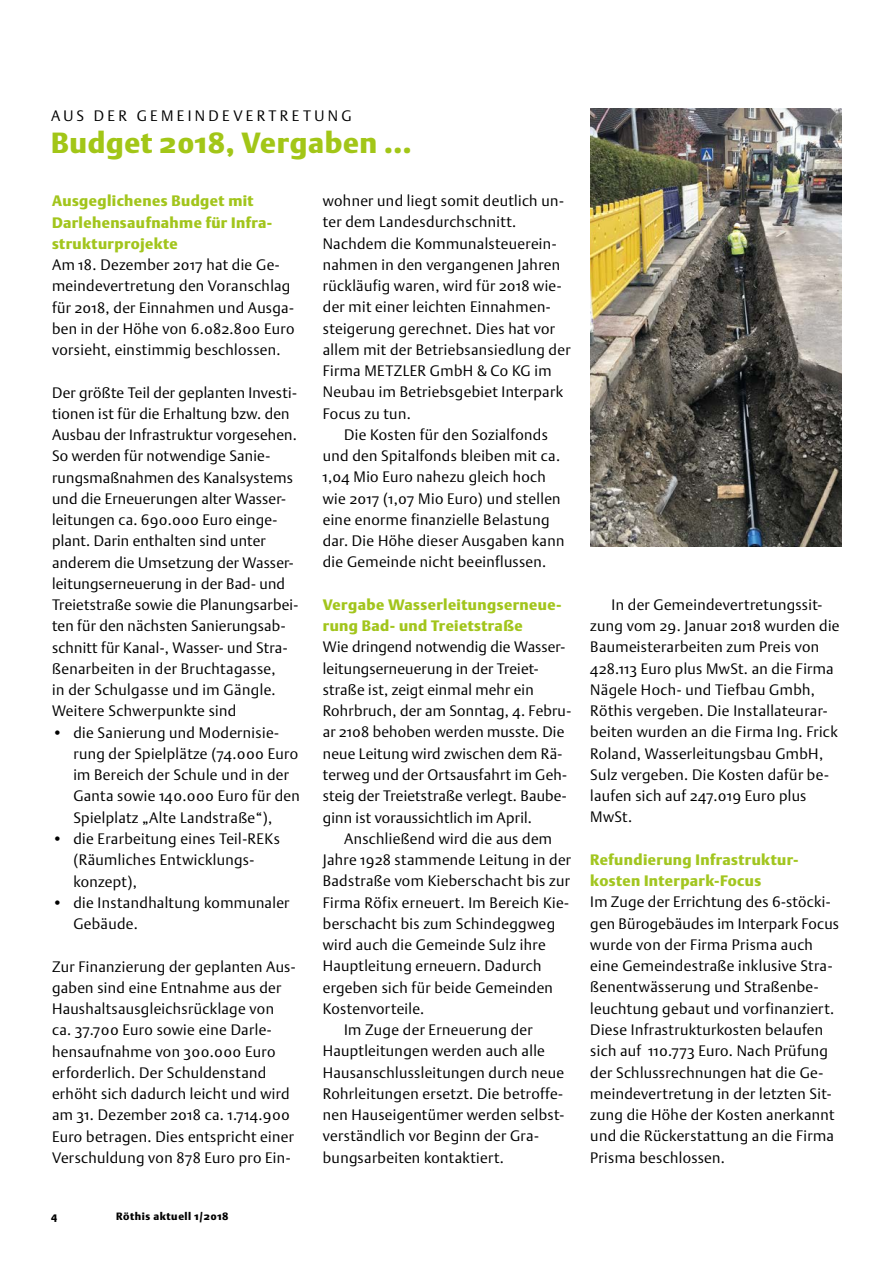
<style>
.page{position:relative;width:893px;height:1263px;background:#fff}
.page>*{position:absolute;margin:0;border:0;box-sizing:border-box;transform-origin:0 0}
.t1{font:900 28.8px "DTL Argo ST";letter-spacing:.025em;color:#a2c617}
.t2{font:300 15px/21.3px "DTL Argo ST";letter-spacing:.02em;color:#000}
.t3{font:900 15px/21.3px "DTL Argo ST";letter-spacing:.025em;color:#a2c51c}
.t4{font:900 15px/21.3px "DTL Argo ST";letter-spacing:.025em;color:#a2c620}
.t5{font:900 10.5px "DTL Argo ST";letter-spacing:.05em;color:#000}
</style>
<div class="page">
<img style="left:590px;top:108px;width:252px;height:438px">
<p class="t2" style="left:51px;top:105px;width:99px">AUS DER gemeindevertretung</p>
<h1 class="t1" style="left:51px;top:126px;width:362px">Budget 2018, Vergaben ...</h1>
<p class="t3" style="left:52px;top:190px;width:222px">Ausgeglichenes Budget mit<br>Darlehensaufnahme für Infra&shy;strukturprojekte</p>
<p class="t2" style="left:52px;top:254px;width:244px">Am 18. Dezember 2017 hat die Ge&shy;meindevertretung den Voranschlag für 2018, der Einnahmen und Ausga&shy;ben in der Höhe von 6.082.800 Euro vorsieht, einstimmig beschlossen.</p>
<p class="t2" style="left:52px;top:381px;width:248px">Der größte Teil der geplanten Investi&shy;tionen ist für die Erhaltung bzw. den Ausbau der Infrastruktur vorgesehen.<br>So werden für notwendige Sanie&shy;rungsmaßnahmen des Kanalsystems und die Erneuerungen alter Wasser&shy;leitungen ca. 690.000 Euro einge&shy;plant. Darin enthalten sind unter anderem die Umsetzung der Wasser&shy;leitungserneuerung in der Bad- und Treietstraße sowie die Planungsarbei&shy;ten für den nächsten Sanierungsab&shy;schnitt für Kanal-, Wasser- und Stra&shy;ßenarbeiten in der Bruchtagasse,<br>in der Schulgasse und im Gängle.<br>Weitere Schwerpunkte sind</p>
<p class="t2" style="left:73px;top:722px;width:228px;text-indent:-21px">• die Sanierung und Modernisie&shy;rung der Spielplätze (74.000 Euro im Bereich der Schule und in der<br>Ganta sowie 140.000 Euro für den<br>Spielplatz „Alte Landstraße“),</p>
<p class="t2" style="left:73px;top:828px;width:208px;text-indent:-21px">• die Erarbeitung eines Teil-REKs (Räumliches Entwicklungs&shy;konzept),</p>
<p class="t2" style="left:73px;top:892px;width:218px;text-indent:-21px">• die Instandhaltung kommunaler<br>Gebäude.</p>
<p class="t2" style="left:52px;top:955px;width:245px">Zur Finanzierung der geplanten Aus&shy;gaben sind eine Entnahme aus der Haushaltsausgleichsrücklage von ca. 37.700 Euro sowie eine Darle&shy;hensaufnahme von 300.000 Euro erforderlich. Der Schuldenstand erhöht sich dadurch leicht und wird am 31. Dezember 2018 ca. 1.714.900<br>Euro betragen. Dies entspricht einer Verschuldung von 878 Euro pro Ein-</p>
<p class="t5" style="left:51px;top:1210px;width:8px">4</p>
<p class="t5" style="left:116px;top:1210px;width:114px">Röthis aktuell 1/2018</p>
<p class="t2" style="left:323px;top:190px;width:243px">wohner und liegt somit deutlich un-</p>
<p class="t2" style="left:323px;top:211px;width:195px">ter dem Landesdurchschnitt.</p>
<p class="t2" style="left:323px;top:232px;width:235px">Nachdem die Kommunalsteuerein-</p>
<p class="t2" style="left:323px;top:254px;width:239px">nahmen in den vergangenen Jahren</p>
<p class="t2" style="left:323px;top:275px;width:240px">rückläufig waren, wird für 2018 wie-</p>
<p class="t2" style="left:323px;top:296px;width:229px">der mit einer leichten Einnahmen-</p>
<p class="t2" style="left:323px;top:317px;width:234px">steigerung gerechnet. Dies hat vor</p>
<p class="t2" style="left:323px;top:339px;width:249px">allem mit der Betriebsansiedlung der</p>
<p class="t2" style="left:323px;top:360px;width:230px">Firma METZLER GmbH &amp; Co KG im</p>
<p class="t2" style="left:323px;top:381px;width:242px">Neubau im Betriebsgebiet Interpark</p>
<p class="t2" style="left:323px;top:402px;width:90px">Focus zu tun.</p>
<p class="t2" style="left:344px;top:424px;width:205px">Die Kosten für den Sozialfonds</p>
<p class="t2" style="left:323px;top:445px;width:239px">und den Spitalfonds bleiben mit ca.</p>
<p class="t2" style="left:323px;top:466px;width:224px">1,04 Mio Euro nahezu gleich hoch</p>
<p class="t2" style="left:323px;top:487px;width:239px">wie 2017 (1,07 Mio Euro) und stellen</p>
<p class="t2" style="left:323px;top:509px;width:228px">eine enorme finanzielle Belastung</p>
<p class="t2" style="left:323px;top:530px;width:243px">dar. Die Höhe dieser Ausgaben kann</p>
<p class="t2" style="left:323px;top:551px;width:225px">die Gemeinde nicht beeinflussen.</p>
<p class="t3" style="left:323px;top:594px;width:240px">Vergabe Wasserleitungserneue&shy;rung Bad- und Treietstraße</p>
<p class="t2" style="left:323px;top:636px;width:250px">Wie dringend notwendig die Wasser&shy;leitungserneuerung in der Treiet&shy;straße ist, zeigt einmal mehr ein Rohrbruch, der am Sonntag, 4. Febru&shy;ar 2108 behoben werden musste. Die neue Leitung wird zwischen dem Rä&shy;terweg und der Ortsausfahrt im Geh&shy;steig der Treietstraße verlegt. Baube&shy;ginn ist voraussichtlich im April.</p>
<p class="t2" style="left:344px;top:828px;width:210px">Anschließend wird die aus dem</p>
<p class="t2" style="left:323px;top:849px;width:250px">Jahre 1928 stammende Leitung in der</p>
<p class="t2" style="left:323px;top:870px;width:249px">Badstraße vom Kieberschacht bis zur</p>
<p class="t2" style="left:323px;top:891px;width:248px">Firma Röfix erneuert. Im Bereich Kie-</p>
<p class="t2" style="left:323px;top:913px;width:234px">berschacht bis zum Schindeggweg</p>
<p class="t2" style="left:323px;top:934px;width:225px">wird auch die Gemeinde Sulz ihre</p>
<p class="t2" style="left:323px;top:955px;width:220px">Hauptleitung erneuern. Dadurch</p>
<p class="t2" style="left:323px;top:976px;width:232px">ergeben sich für beide Gemeinden</p>
<p class="t2" style="left:323px;top:998px;width:103px">Kostenvorteile.</p>
<p class="t2" style="left:344px;top:1019px;width:190px">Im Zuge der Erneuerung der</p>
<p class="t2" style="left:323px;top:1040px;width:224px">Hauptleitungen werden auch alle</p>
<p class="t2" style="left:323px;top:1061px;width:243px">Hausanschlussleitungen durch neue</p>
<p class="t2" style="left:323px;top:1083px;width:242px">Rohrleitungen ersetzt. Die betroffe-</p>
<p class="t2" style="left:323px;top:1104px;width:243px">nen Hauseigentümer werden selbst-</p>
<p class="t2" style="left:323px;top:1125px;width:218px">verständlich vor Beginn der Gra-</p>
<p class="t2" style="left:323px;top:1146px;width:183px">bungsarbeiten kontaktiert.</p>
<p class="t2" style="left:590px;top:594px;width:251px;text-indent:21px">In der Gemeindevertretungssit&shy;zung vom 29. Januar 2018 wurden die<br>Baumeisterarbeiten zum Preis von<br>428.113 Euro plus MwSt. an die Firma<br>Nägele Hoch- und Tiefbau Gmbh,<br>Röthis vergeben. Die Installateurar&shy;beiten wurden an die Firma Ing. Frick<br>Roland, Wasserleitungsbau GmbH,<br>Sulz vergeben. Die Kosten dafür be&shy;laufen sich auf 247.019 Euro plus<br>MwSt.</p>
<p class="t4" style="left:590px;top:849px;width:208px">Refundierung Infrastruktur&shy;kosten Interpark-Focus</p>
<p class="t2" style="left:590px;top:891px;width:250px">Im Zuge der Errichtung des 6-stöcki&shy;gen Bürogebäudes im Interpark Focus wurde von der Firma Prisma auch eine Gemeindestraße inklusive Stra&shy;ßenentwässerung und Straßenbe&shy;leuchtung gebaut und vorfinanziert.<br>Diese Infrastrukturkosten belaufen sich auf 110.773 Euro. Nach Prüfung der Schlussrechnungen hat die Ge&shy;meindevertretung in der letzten Sit&shy;zung die Höhe der Kosten anerkannt und die Rückerstattung an die Firma Prisma beschlossen.</p>
</div>
